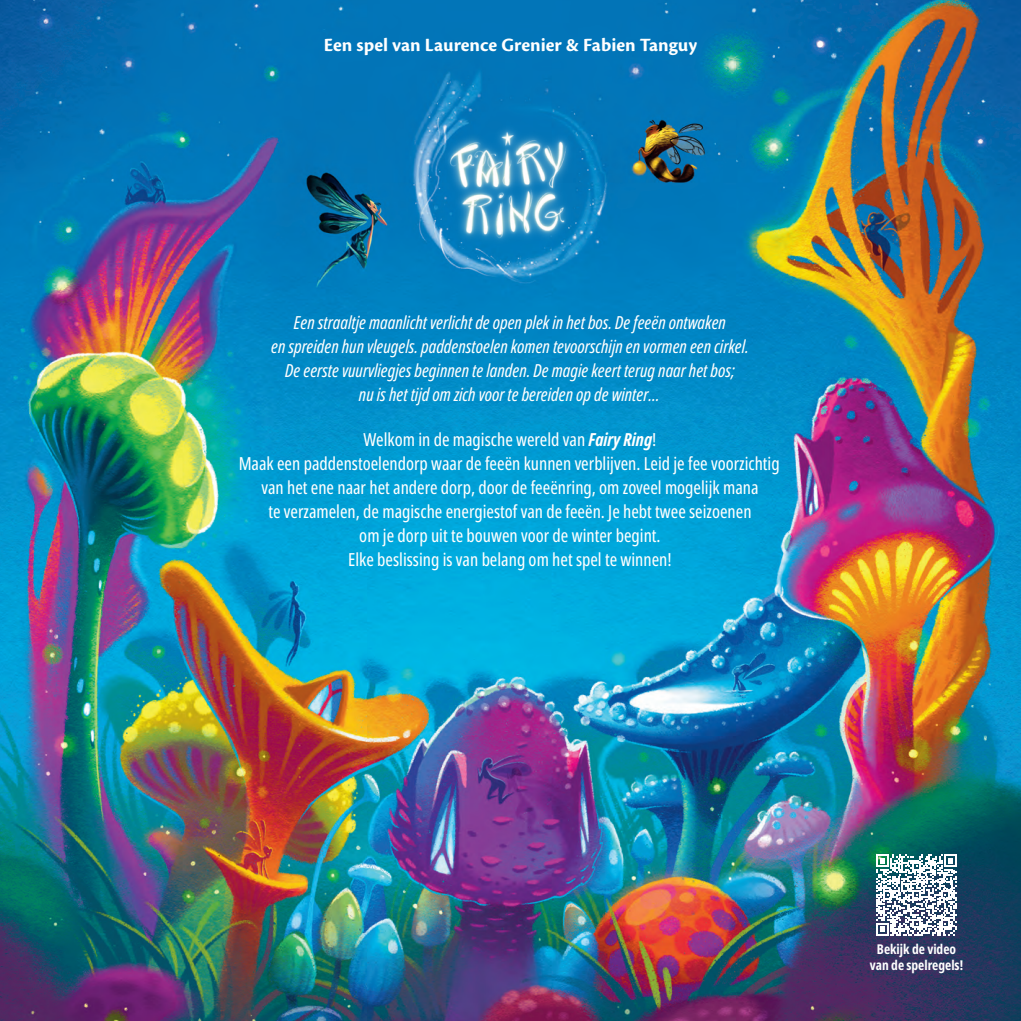
<style>
.page{position:relative;width:1021px;height:1021px;background:#fff}
.page>*{position:absolute;margin:0;border:0;box-sizing:border-box;transform-origin:0 0}
.t1{font:700 19.5px "Cronos Pro";color:#fff}
.t2{font:extra-condensed 18px/24px "Noto Sans";color:#fff;text-align:center}
.t3{font:italic extra-condensed 18px/24px "Noto Sans";color:#fff;text-align:center}
.t4{font:700 extra-condensed 13.5px/16.2px "Noto Sans";color:#fff;text-align:center}
.s1{font-weight:700;font-style:italic}
</style>
<div class="page">
<img style="left:0;top:0;width:1020px;height:1020px">
<img style="left:440px;top:122px;width:135px;height:125px">
<svg style="left:876px;top:854px;width:80px;height:81px"></svg>
<p class="t1" style="left:324px;top:34px;width:375px">Een spel van Laurence Grenier &amp; Fabien Tanguy</p>
<p class="t3" style="left:271px;top:311px;width:479px">Een straaltje maanlicht verlicht de open plek in het bos. De feeën ontwaken<br>en spreiden hun vleugels. paddenstoelen komen tevoorschijn en vormen een cirkel.<br>De eerste vuurvliegjes beginnen te landen. De magie keert terug naar het bos;<br>nu is het tijd om zich voor te bereiden op de winter…</p>
<p class="t2" style="left:239px;top:428px;width:542px">Welkom in de magische wereld van <span class="s1">Fairy Ring</span>!<br>Maak een paddenstoelendorp waar de feeën kunnen verblijven. Leid je fee voorzichtig van het ene naar het andere dorp, door de feeënring, om zoveel mogelijk mana<br>te verzamelen, de magische energiestof van de feeën. Je hebt twee seizoenen<br>om je dorp uit te bouwen voor de winter begint.<br>Elke beslissing is van belang om het spel te winnen!</p>
<p class="t4" style="left:869px;top:940px;width:95px">Bekijk de video van de spelregels!</p>
</div>
